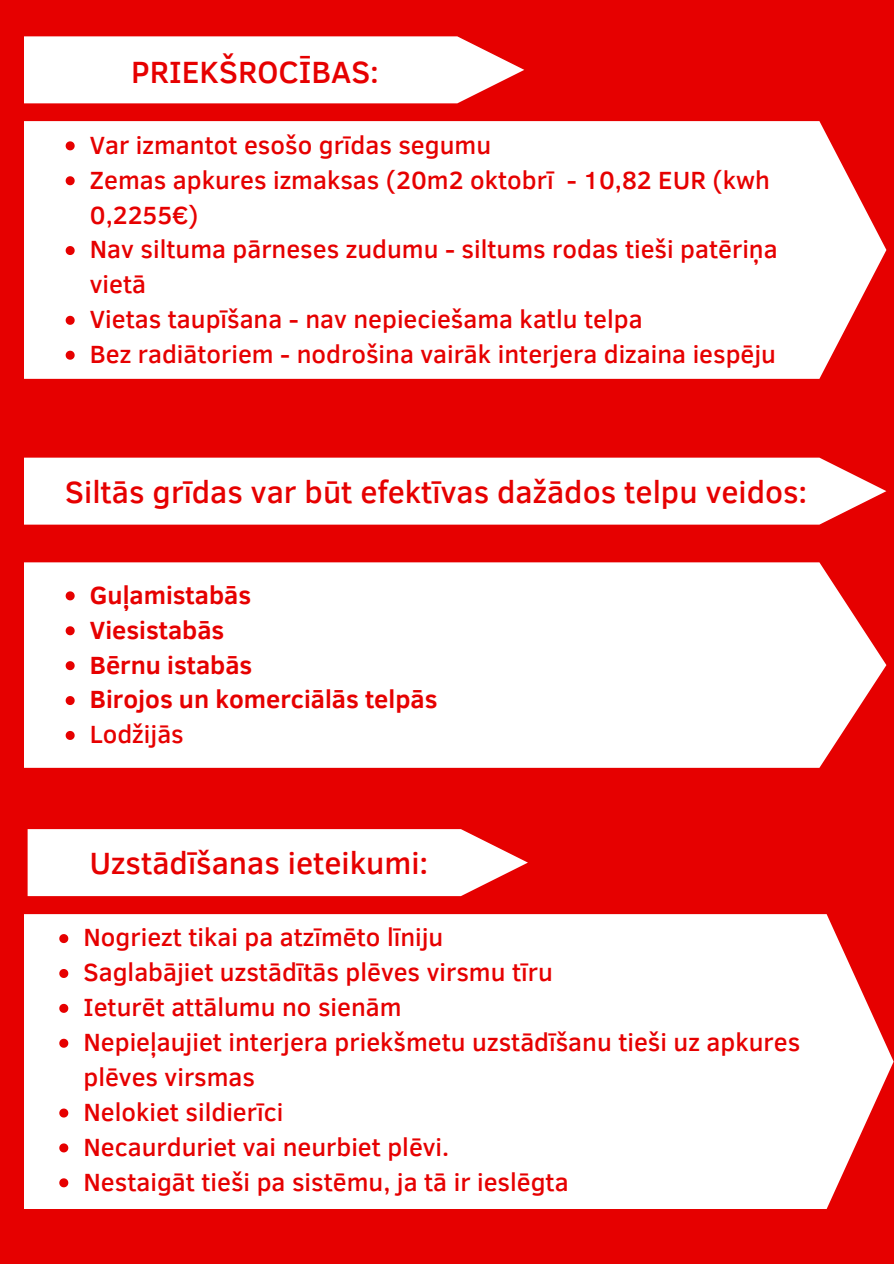
<style>
.page{position:relative;width:894px;height:1264px;background:#fff}
.page>*{position:absolute;margin:0;border:0;box-sizing:border-box;transform-origin:0 0}
.t1{font:500 31.5px "Clear Sans";color:#e60000}
.t2{font:500 25.5px/34.8px "Clear Sans";color:#e60000}
.t3{font:700 25.5px "Clear Sans";color:#e60000}
</style>
<div class="page">
<div style="left:0;top:0;width:893px;height:1263px;background:#e60000"></div>
<div style="left:24px;top:121px;width:861px;height:258px;background:#fff"></div>
<svg style="left:66px;top:141px;width:9px;height:9px"></svg>
<svg style="left:66px;top:176px;width:9px;height:9px"></svg>
<svg style="left:66px;top:246px;width:9px;height:9px"></svg>
<svg style="left:66px;top:316px;width:9px;height:9px"></svg>
<svg style="left:66px;top:351px;width:9px;height:9px"></svg>
<svg style="left:24px;top:36px;width:500px;height:67px;background:#fdeded"></svg>
<div style="left:24px;top:562px;width:862px;height:205px;background:#fff"></div>
<svg style="left:66px;top:591px;width:9px;height:9px"></svg>
<svg style="left:66px;top:626px;width:9px;height:9px"></svg>
<svg style="left:66px;top:661px;width:9px;height:9px"></svg>
<svg style="left:66px;top:696px;width:9px;height:9px"></svg>
<svg style="left:66px;top:731px;width:9px;height:9px"></svg>
<div style="left:24px;top:457px;width:862px;height:67px;background:#fff"></div>
<div style="left:24px;top:914px;width:869px;height:294px;background:#fff"></div>
<svg style="left:59px;top:934px;width:9px;height:9px"></svg>
<svg style="left:59px;top:968px;width:9px;height:9px"></svg>
<svg style="left:59px;top:1003px;width:9px;height:9px"></svg>
<svg style="left:59px;top:1038px;width:9px;height:9px"></svg>
<svg style="left:59px;top:1108px;width:9px;height:9px"></svg>
<svg style="left:59px;top:1143px;width:9px;height:9px"></svg>
<svg style="left:59px;top:1178px;width:9px;height:9px"></svg>
<svg style="left:28px;top:829px;width:499px;height:67px;background:#fdeded"></svg>
<p class="t1" style="left:131px;top:49px;width:249px">PRIEKŠROCĪBAS:</p>
<h1 class="t2" style="left:90px;top:126px;width:402px">Var izmantot esošo grīdas segumu</h1>
<p class="t2" style="left:90px;top:161px;width:681px">Zemas apkures izmaksas (20m2 oktobrī - 10,82 EUR (kwh<br>0,2255€)</p>
<p class="t2" style="left:90px;top:231px;width:689px">Nav siltuma pārneses zudumu - siltums rodas tieši patēriņa vietā</p>
<p class="t2" style="left:90px;top:300px;width:554px">Vietas taupīšana - nav nepieciešama katlu telpa</p>
<p class="t2" style="left:90px;top:335px;width:687px">Bez radiātoriem - nodrošina vairāk interjera dizaina iespēju</p>
<p class="t1" style="left:65px;top:468px;width:743px">Siltās grīdas var būt efektīvas dažādos telpu veidos:</p>
<h2 class="t3" style="left:90px;top:576px;width:163px">Guļamistabās</h2>
<p class="t3" style="left:90px;top:611px;width:136px">Viesistabās</p>
<p class="t3" style="left:90px;top:646px;width:164px">Bērnu istabās</p>
<p class="t3" style="left:90px;top:681px;width:349px">Birojos un komerciālās telpās</p>
<p class="t2" style="left:90px;top:715px;width:95px">Lodžijās</p>
<p class="t1" style="left:89px;top:840px;width:340px">Uzstādīšanas ieteikumi:</p>
<h2 class="t2" style="left:83px;top:918px;width:361px">Nogriezt tikai pa atzīmēto līniju</h2>
<p class="t2" style="left:83px;top:953px;width:470px">Saglabājiet uzstādītās plēves virsmu tīru</p>
<p class="t2" style="left:83px;top:988px;width:319px">Ieturēt attālumu no sienām</p>
<p class="t2" style="left:83px;top:1023px;width:718px">Nepieļaujiet interjera priekšmetu uzstādīšanu tieši uz apkures plēves virsmas</p>
<p class="t2" style="left:83px;top:1093px;width:201px">Nelokiet sildierīci</p>
<p class="t2" style="left:83px;top:1128px;width:367px">Necaurduriet vai neurbiet plēvi.</p>
<p class="t2" style="left:83px;top:1162px;width:486px">Nestaigāt tieši pa sistēmu, ja tā ir ieslēgta</p>
</div>
